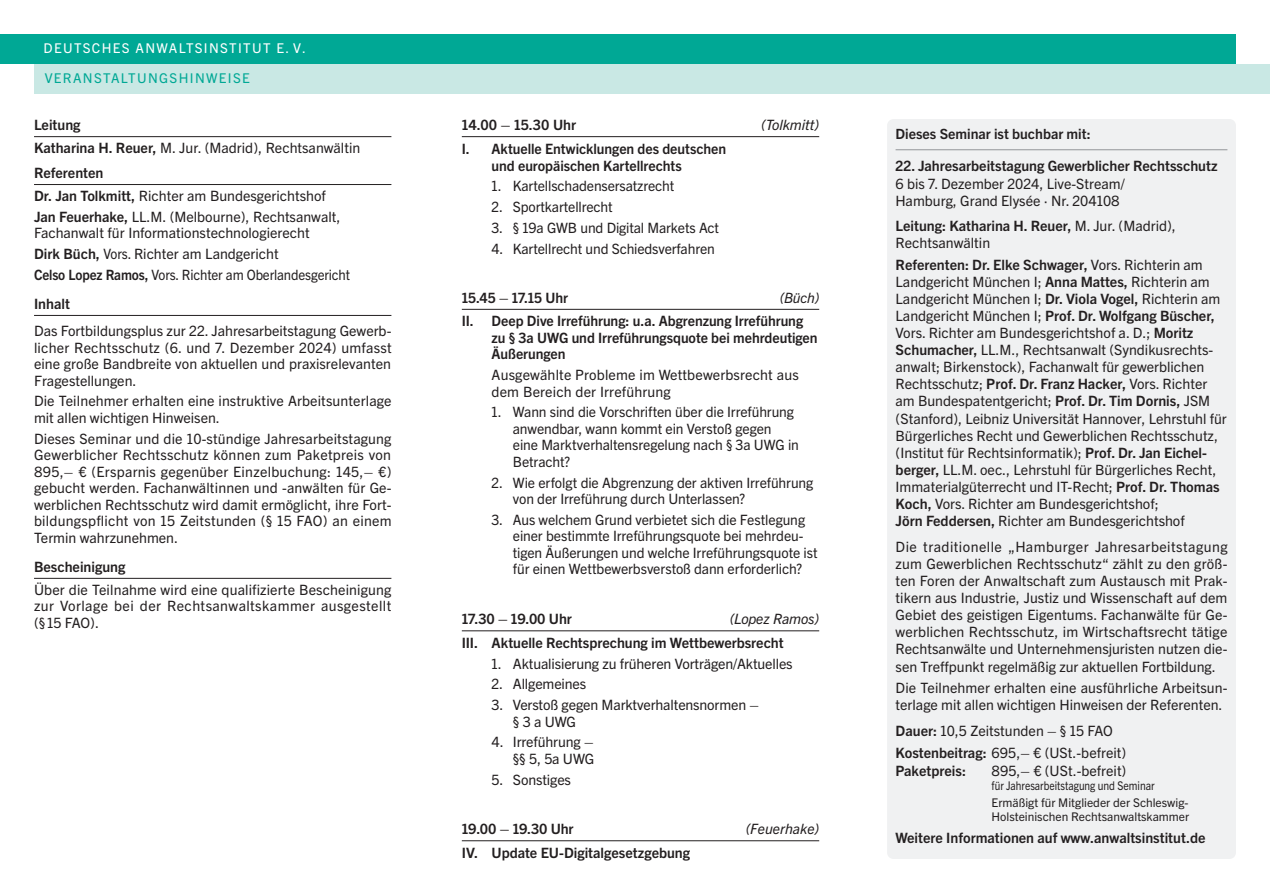
<style>
.page{position:relative;width:1270px;height:893px;background:#fff}
.page>*{position:absolute;margin:0;border:0;box-sizing:border-box;transform-origin:0 0}
.Inhaltstext{font:14.25px/17.1px "Trade Gothic Next LT Pro";color:#231f20}
.Arbeitsprogramm_Einzug_1{font:14.25px/16.5px "Trade Gothic Next LT Pro";letter-spacing:-.01em;color:#231f20}
.Arbeitsprogramm_Überschrift{font:700 14.25px/16.5px "Trade Gothic Next LT Pro";color:#231f20}
.Fließtext{font:14.25px/16.5px "Trade Gothic Next LT Pro";color:#231f20}
.Inhaltstext-2{font:700 14.25px "Trade Gothic Next LT Pro";color:#231f20}
.Fließtext_Bold_Linie_unten{font:700 14.25px "Trade Gothic Next LT Pro";color:#231f20}
.Fließtext-2{font:14.25px "Trade Gothic Next LT Pro";color:#231f20;scale:.93 1}
.Arbeitsprogramm_Einzug_1-2{font:14.25px/16.5px "Trade Gothic Next LT Pro";letter-spacing:.01em;color:#231f20}
.Fließtext_Bold_Linie_unten-2{font:italic 14.25px "Trade Gothic Next LT Pro";color:#231f20}
.Inhaltstext-3{font:700 14.1px "Trade Gothic Next LT Pro";color:#231f20}
.t1{font:13.5px "Trade Gothic Next LT Pro";letter-spacing:.1em;color:#fff}
.t2{font:13.5px "Trade Gothic Next LT Pro";letter-spacing:.1em;color:#00a895}
.Inhaltstext-4{font:12px/13.5px "Trade Gothic Next LT Pro";color:#231f20}
.Inhaltstext-5{font:12px "Trade Gothic Next LT Pro";color:#231f20;scale:.85 1}
.s1{font-weight:700}
</style>
<div class="page">
<div style="left:34px;top:64px;width:1235px;height:30px;background:#c9e8e4"></div>
<div style="left:0;top:34px;width:1235px;height:30px;background:#00a895"></div>
<hr style="left:34px;top:136px;width:357px;height:1px;background:#231f20">
<hr style="left:34px;top:184px;width:357px;height:1px;background:#231f20">
<hr style="left:34px;top:315px;width:357px;height:1px;background:#231f20">
<hr style="left:34px;top:578px;width:357px;height:1px;background:#231f20">
<hr style="left:462px;top:136px;width:357px;height:1px;background:#231f20">
<hr style="left:462px;top:309px;width:357px;height:1px;background:#231f20">
<hr style="left:462px;top:631px;width:357px;height:1px;background:#231f20">
<hr style="left:462px;top:840px;width:357px;height:1px;background:#231f20">
<div style="left:887px;top:119px;width:348px;height:740px;background:#f0f1f2;border-radius:6px"></div>
<hr style="left:895px;top:149px;width:332px;height:1px;background:#939598">
<p class="t1" style="left:44px;top:39px;width:264px">DEUTSCHES ANWALTSINSTITUT E. V.</p>
<p class="t2" style="left:45px;top:69px;width:207px">VERANSTALTUNGSHINWEISE</p>
<p class="Fließtext_Bold_Linie_unten" style="left:34px;top:115px;width:48px">Leitung</p>
<p class="Fließtext" style="left:34px;top:139px;width:328px"><span class="s1">Katharina H. Reuer,</span> M. Jur. (Madrid), Rechtsanwältin</p>
<p class="Fließtext_Bold_Linie_unten" style="left:34px;top:163px;width:71px">Referenten</p>
<p class="Fließtext" style="left:34px;top:186px;width:293px"><span class="s1">Dr. Jan Tolkmitt,</span> Richter am Bundesgerichtshof</p>
<p class="Fließtext" style="left:34px;top:207px;width:308px"><span class="s1">Jan Feuerhake,</span> LL.M. (Melbourne), Rechtsanwalt,<br>Fachanwalt für Informationstechnologierecht</p>
<p class="Fließtext-2" style="left:34px;top:244px;width:265px"><span class="s1">Dirk Büch,</span> Vors. Richter am Landgericht</p>
<p class="Fließtext-2" style="left:34px;top:264px;width:341px"><span class="s1">Celso Lopez Ramos,</span> Vors. Richter am Oberlandesgericht</p>
<p class="Fließtext_Bold_Linie_unten" style="left:34px;top:294px;width:37px">Inhalt</p>
<p class="Inhaltstext" style="left:34px;top:322px;width:359px;line-height:16.5px;text-align:justify">Das Fortbildungsplus zur 22. Jahresarbeitstagung Gewerb&shy;licher Rechtsschutz (6. und 7. Dezember 2024) umfasst eine große Bandbreite von aktuellen und praxisrelevanten Fragestellungen.</p>
<p class="Inhaltstext" style="left:34px;top:392px;width:359px;line-height:16.5px">Die Teilnehmer erhalten eine instruktive Arbeitsunterlage mit allen wichtigen Hinweisen.</p>
<p class="Inhaltstext" style="left:34px;top:429px;width:359px;line-height:16.5px;text-align:justify">Dieses Seminar und die 10-stündige Jahresarbeitstagung Gewerblicher Rechtsschutz können zum Paketpreis von 895,– € (Ersparnis gegenüber Einzelbuchung: 145,– €) gebucht werden. Fachanwältinnen und -anwälten für Ge&shy;werblichen Rechtsschutz wird damit ermöglicht, ihre Fort&shy;bildungspflicht von 15 Zeitstunden (§ 15 FAO) an einem Termin wahrzunehmen.</p>
<p class="Fließtext_Bold_Linie_unten" style="left:34px;top:557px;width:93px">Bescheinigung</p>
<p class="Inhaltstext" style="left:34px;top:580px;width:359px;line-height:16.5px;text-align:justify">Über die Teilnahme wird eine qualifizierte Bescheinigung zur Vorlage bei der Rechtsanwaltskammer ausgestellt (§ 15 FAO).</p>
<p class="Fließtext_Bold_Linie_unten" style="left:462px;top:115px;width:116px">14.00 – 15.30 Uhr</p>
<p class="Fließtext_Bold_Linie_unten-2" style="left:761px;top:115px;width:59px">(Tolkmitt)</p>
<p class="Arbeitsprogramm_Überschrift" style="left:491px;top:139px;width:236px;line-height:17.1px;text-indent:-30px">I. Aktuelle Entwicklungen des deutschen und europäischen Kartellrechts</p>
<p class="Arbeitsprogramm_Einzug_1" style="left:491px;top:177px;width:184px">1. Kartellschadensersatzrecht</p>
<p class="Arbeitsprogramm_Einzug_1" style="left:491px;top:198px;width:123px">2. Sportkartellrecht</p>
<p class="Arbeitsprogramm_Einzug_1" style="left:491px;top:219px;width:229px">3. § 19a GWB und Digital Markets Act</p>
<p class="Arbeitsprogramm_Einzug_1" style="left:491px;top:239px;width:225px">4. Kartellrecht und Schiedsverfahren</p>
<p class="Fließtext_Bold_Linie_unten" style="left:462px;top:288px;width:108px">15.45 – 17.15 Uhr</p>
<p class="Fließtext_Bold_Linie_unten-2" style="left:779px;top:288px;width:41px">(Büch)</p>
<p class="Arbeitsprogramm_Überschrift" style="left:491px;top:312px;width:327px;text-indent:-30px">II. Deep Dive Irreführung: u.a. Abgrenzung Irreführung zu § 3a UWG und Irreführungsquote bei mehrdeutigen<br>Äußerungen</p>
<p class="Arbeitsprogramm_Einzug_1-2" style="left:491px;top:366px;width:308px">Ausgewählte Probleme im Wettbewerbsrecht aus dem Bereich der Irreführung</p>
<p class="Arbeitsprogramm_Einzug_1" style="left:513px;top:403px;width:287px;text-indent:-21px">1. Wann sind die Vorschriften über die Irreführung anwendbar, wann kommt ein Verstoß gegen eine Marktverhaltensregelung nach § 3a UWG in Betracht?</p>
<p class="Arbeitsprogramm_Einzug_1" style="left:513px;top:473px;width:302px;text-indent:-21px">2. Wie erfolgt die Abgrenzung der aktiven Irreführung von der Irreführung durch Unterlassen?</p>
<p class="Arbeitsprogramm_Einzug_1" style="left:513px;top:510px;width:306px;text-indent:-21px">3. Aus welchem Grund verbietet sich die Festlegung einer bestimmte Irreführungsquote bei mehrdeu&shy;tigen Äußerungen und welche Irreführungsquote ist für einen Wettbewerbsverstoß dann erforderlich?</p>
<p class="Fließtext_Bold_Linie_unten" style="left:462px;top:609px;width:111px">17.30 – 19.00 Uhr</p>
<p class="Fließtext_Bold_Linie_unten-2" style="left:729px;top:609px;width:91px">(Lopez Ramos)</p>
<p class="Arbeitsprogramm_Überschrift" style="left:462px;top:633px;width:323px">III. Aktuelle Rechtsprechung im Wettbewerbsrecht</p>
<p class="Arbeitsprogramm_Einzug_1" style="left:491px;top:654px;width:302px">1. Aktualisierung zu früheren Vorträgen/Aktuelles</p>
<p class="Arbeitsprogramm_Einzug_1" style="left:491px;top:675px;width:96px">2. Allgemeines</p>
<p class="Arbeitsprogramm_Einzug_1" style="left:513px;top:696px;width:247px;text-indent:-21px">3. Verstoß gegen Marktverhaltensnormen – § 3 a UWG</p>
<p class="Arbeitsprogramm_Einzug_1" style="left:491px;top:733px;width:104px;text-align:right">4. Irreführung – §§ 5, 5a UWG</p>
<p class="Arbeitsprogramm_Einzug_1" style="left:491px;top:771px;width:81px">5. Sonstiges</p>
<p class="Fließtext_Bold_Linie_unten" style="left:462px;top:819px;width:113px">19.00 – 19.30 Uhr</p>
<p class="Fließtext_Bold_Linie_unten-2" style="left:745px;top:819px;width:75px">(Feuerhake)</p>
<p class="Arbeitsprogramm_Überschrift" style="left:462px;top:843px;width:230px">IV. Update EU-Digitalgesetzgebung</p>
<p class="Inhaltstext-3" style="left:895px;top:124px;width:196px">Dieses Seminar ist buchbar mit:</p>
<p class="Inhaltstext-2" style="left:895px;top:156px;width:323px">22. Jahresarbeitstagung Gewerblicher Rechtsschutz</p>
<p class="Inhaltstext" style="left:895px;top:174px;width:231px">6 bis 7. Dezember 2024, Live-Stream/<br>Hamburg, Grand Elysée · Nr. 204108</p>
<p class="Inhaltstext" style="left:895px;top:217px;width:282px"><span class="s1">Leitung: Katharina H. Reuer,</span> M. Jur. (Madrid),<br>Rechtsanwältin</p>
<p class="Inhaltstext" style="left:895px;top:255px;width:333px"><span class="s1">Referenten: Dr. Elke Schwager,</span> Vors. Richterin am Landgericht München I; <span class="s1">Anna Mattes,</span> Richterin am Landgericht München I; <span class="s1">Dr. Viola Vogel,</span> Richterin am Landgericht München I; <span class="s1">Prof. Dr. Wolfgang Büscher, </span>Vors. Richter am Bundesgerichtshof a. D.; <span class="s1">Moritz Schumacher,</span> LL.M., Rechtsanwalt (Syndikusrechts&shy;anwalt; Birkenstock), Fachanwalt für gewerblichen Rechtsschutz; <span class="s1">Prof. Dr. Franz Hacker,</span> Vors. Richter am Bundespatentgericht; <span class="s1">Prof. Dr. Tim Dornis,</span> JSM (Stanford), Leibniz Universität Hannover, Lehrstuhl für Bürgerliches Recht und Gewerblichen Rechtsschutz, (Institut für Rechtsinformatik); <span class="s1">Prof. Dr. Jan Eichel&shy;berger,</span> LL.M. oec., Lehrstuhl für Bürgerliches Recht, Immaterialgüterrecht und IT-Recht; <span class="s1">Prof. Dr. Thomas Koch,</span> Vors. Richter am Bundesgerichtshof;<br><span class="s1">Jörn Feddersen,</span> Richter am Bundesgerichtshof</p>
<p class="Inhaltstext" style="left:895px;top:537px;width:333px;text-align:justify">Die traditionelle „Hamburger Jahresarbeitstagung zum Gewerblichen Rechtsschutz“ zählt zu den größ&shy;ten Foren der Anwaltschaft zum Austausch mit Prak&shy;tikern aus Industrie, Justiz und Wissenschaft auf dem Gebiet des geistigen Eigentums. Fachanwälte für Ge&shy;werblichen Rechtsschutz, im Wirtschaftsrecht tätige Rechtsanwälte und Unternehmensjuristen nutzen die&shy;sen Treffpunkt regelmäßig zur aktuellen Fortbildung.</p>
<p class="Inhaltstext" style="left:895px;top:678px;width:333px">Die Teilnehmer erhalten eine ausführliche Arbeitsun&shy;terlage mit allen wichtigen Hinweisen der Referenten.</p>
<p class="Inhaltstext" style="left:895px;top:721px;width:219px"><span class="s1">Dauer:</span> 10,5 Zeitstunden – § 15 FAO</p>
<p class="Inhaltstext" style="left:895px;top:743px;width:232px"><span class="s1">Kostenbeitrag:</span> 695,– € (USt.-befreit)</p>
<p class="Inhaltstext-2" style="left:895px;top:761px;width:72px">Paketpreis:</p>
<p class="Inhaltstext" style="left:991px;top:761px;width:136px">895,– € (USt.-befreit)</p>
<p class="Inhaltstext-5" style="left:991px;top:777px;width:193px">für Jahresarbeitstagung und Seminar</p>
<p class="Inhaltstext-4" style="left:991px;top:795px;width:199px">Ermäßigt für Mitglieder der Schleswig-<br>Holsteinischen Rechtsanwaltskammer</p>
<p class="Inhaltstext-2" style="left:895px;top:828px;width:311px">Weitere Informationen auf www.anwaltsinstitut.de</p>
</div>
